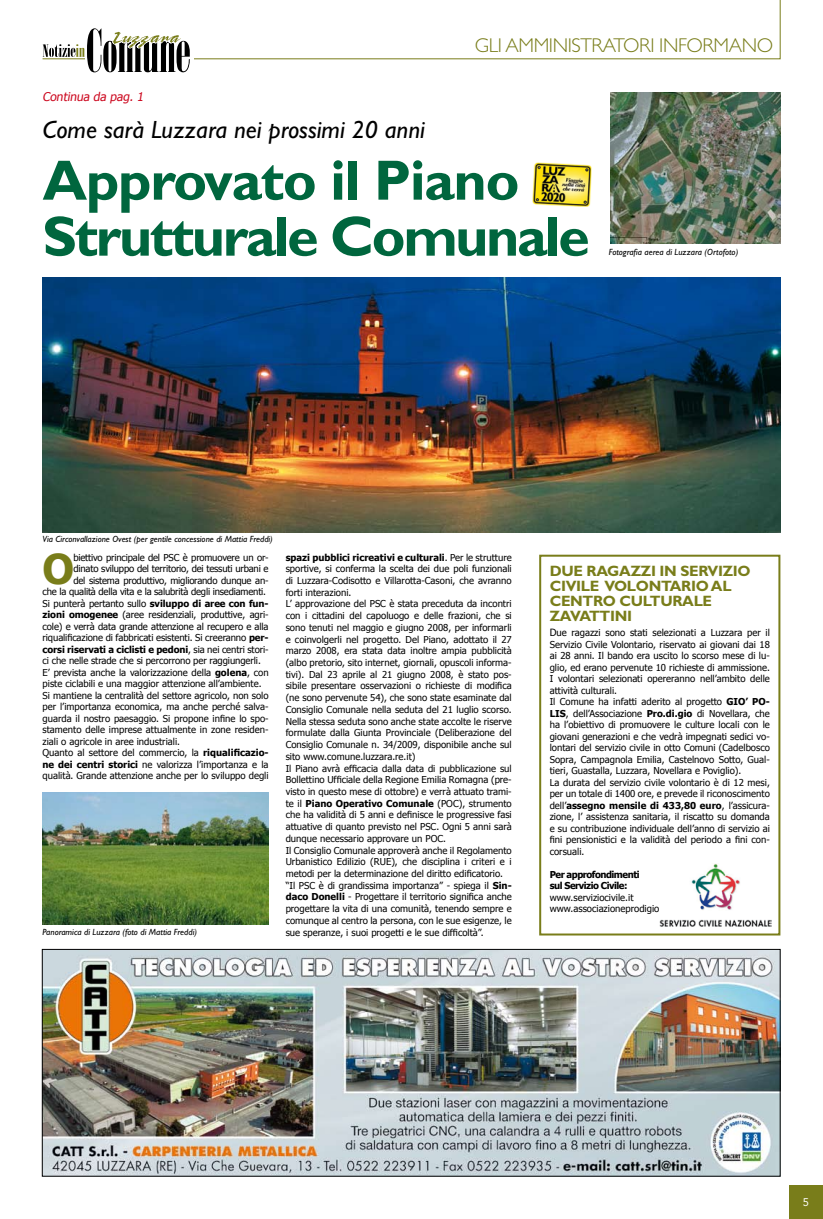
<style>
.page{position:relative;width:823px;height:1219px;background:#fff}
.page>*{position:absolute;margin:0;border:0;box-sizing:border-box;transform-origin:0 0}
.t1{font:700 57px/56px "Gill Sans";letter-spacing:-.03em;color:#00663e}
.t2{font:700 41.1px "Tahoma";color:#797d1a}
.t3{font:italic 25px "Gill Sans";color:#000}
.t4{font:300 20px "Gill Sans";letter-spacing:-.02em;color:#797d1a}
.t5{font:700 15px/15px "Gill Sans";letter-spacing:-.02em;color:#797d1a}
.t6{font:italic 12px "Tahoma";color:#cc071e}
.t7{font:9.5px/11.7px "Tahoma";color:#000}
.t8{font:9.5px "Tahoma";letter-spacing:-.02em;color:#000}
.t9{font:700 9.5px "Tahoma";letter-spacing:-.01em;color:#000}
.t10{font:700 9.5px/11.5px "Tahoma";letter-spacing:-.05em;color:#000}
.t11{font:italic 9px "Gill Sans";color:#000}
.s1{font-weight:700}
.s2{font-weight:400}
.s3{font-size:10px}
</style>
<div class="page">
<div style="left:539px;top:555px;width:241px;height:380px;border:2px solid #797d1a"></div>
<div style="left:788px;top:1185px;width:34px;height:34px;background:#797d1a"></div>
<svg style="left:42px;top:0;width:738px;height:59px"></svg>
<div style="left:85px;top:49px;width:109px;height:25px;background:#fff"></div>
<svg style="left:43px;top:11px;width:147px;height:61px"></svg>
<img style="left:610px;top:92px;width:170px;height:152px">
<img style="left:43px;top:277px;width:737px;height:255px">
<img style="left:43px;top:793px;width:225px;height:131px">
<img style="left:659px;top:864px;width:111px;height:63px">
<img style="left:532px;top:162px;width:60px;height:45px">
<img style="left:44px;top:951px;width:734px;height:223px">
<div style="left:42px;top:949px;width:738px;height:227px;border:1px solid #000"></div>
<p class="t6" style="left:43px;top:89px;width:105px">Continua da pag. 1</p>
<h3 class="t3" style="left:43px;top:115px;width:383px">Come sarà Luzzara nei prossimi 20 anni</h3>
<h3 class="t4" style="left:474px;top:34px;width:300px">GLI AMMINISTRATORI INFORMANO</h3>
<h1 class="t1" style="left:43px;top:152px;width:548px">APPROVATO IL PIANO<br>STRUTTURALE COMUNALE</h1>
<p class="t11" style="left:608px;top:247px;width:131px">Fotografia aerea di Luzzara (Ortofoto)</p>
<p class="t11" style="left:43px;top:534px;width:232px">Via Circonvallazione Ovest (per gentile concessione di Mattia Freddi)</p>
<h2 class="t2" style="left:43px;top:542px;width:33px">O</h2>
<p class="t8" style="left:73px;top:551px;width:196px">biettivo principale del PSC è promuovere un or-</p>
<p class="t8" style="left:73px;top:563px;width:196px">dinato sviluppo del territorio, dei tessuti urbani e</p>
<p class="t8" style="left:73px;top:574px;width:196px">del sistema produttivo, migliorando dunque an-</p>
<p class="t8" style="left:43px;top:586px;width:225px">che la qualità della vita e la salubrità degli insediamenti.</p>
<p class="t7" style="left:43px;top:597px;width:227px">Si punterà pertanto sullo <span class="s1">sviluppo di aree con fun-</span></p>
<p class="t7" style="left:43px;top:608px;width:227px"><span class="s1">zioni omogenee</span> (aree residenziali, produttive, agri-</p>
<p class="t7" style="left:43px;top:620px;width:227px">cole) e verrà data grande attenzione al recupero e alla</p>
<p class="t7" style="left:43px;top:631px;width:227px">riqualificazione di fabbricati esistenti. Si creeranno <span class="s1">per-</span></p>
<p class="t9" style="left:43px;top:643px;width:227px">corsi riservati a ciclisti e pedoni<span class="s2">, sia nei centri stori-</span></p>
<p class="t7" style="left:43px;top:654px;width:220px">ci che nelle strade che si percorrono per raggiungerli.</p>
<p class="t7" style="left:43px;top:666px;width:227px">E’ prevista anche la valorizzazione della <span class="s1">golena</span>, con</p>
<p class="t7" style="left:43px;top:677px;width:220px">piste ciclabili e una maggior attenzione all’ambiente.</p>
<p class="t7" style="left:43px;top:689px;width:227px">Si mantiene la centralità del settore agricolo, non solo</p>
<p class="t7" style="left:43px;top:700px;width:227px">per l’importanza economica, ma anche perché salva-</p>
<p class="t7" style="left:43px;top:712px;width:227px">guarda il nostro paesaggio. Si propone infine lo spo-</p>
<p class="t7" style="left:43px;top:723px;width:227px">stamento delle imprese attualmente in zone residen-</p>
<p class="t7" style="left:43px;top:735px;width:139px">ziali o agricole in aree industriali.</p>
<p class="t7" style="left:43px;top:746px;width:227px">Quanto al settore del commercio, la <span class="s1">riqualificazio-</span></p>
<p class="t7" style="left:43px;top:758px;width:227px"><span class="s1">ne dei centri storici</span> ne valorizza l’importanza e la</p>
<p class="t7" style="left:43px;top:769px;width:227px">qualità. Grande attenzione anche per lo sviluppo degli</p>
<p class="t11" style="left:43px;top:927px;width:156px">Panoramica di Luzzara (foto di Mattia Freddi)</p>
<p class="t7" style="left:285px;top:551px;width:227px"><span class="s1">spazi pubblici ricreativi e culturali</span>. Per le strutture sportive, si conferma la scelta dei due poli funzionali di Luzzara-Codisotto e Villarotta-Casoni, che avranno forti interazioni.<br>L’ approvazione del PSC è stata preceduta da incontri con i cittadini del capoluogo e delle frazioni, che si sono tenuti nel maggio e giugno 2008, per informarli e coinvolgerli nel progetto. Del Piano, adottato il 27 marzo 2008, era stata data inoltre ampia pubblicità (albo pretorio, sito internet, giornali, opuscoli informa&shy;tivi). Dal 23 aprile al 21 giugno 2008, è stato pos&shy;sibile presentare osservazioni o richieste di modifica (ne sono pervenute 54), che sono state esaminate dal Consiglio Comunale nella seduta del 21 luglio scorso.<br>Nella stessa seduta sono anche state accolte le riserve formulate dalla Giunta Provinciale (Deliberazione del Consiglio Comunale n. 34/2009, disponibile anche sul sito www.comune.luzzara.re.it)<br>Il Piano avrà efficacia dalla data di pubblicazione sul Bollettino Ufficiale della Regione Emilia Romagna (pre&shy;visto in questo mese di ottobre) e verrà attuato trami&shy;te il <span class="s1">Piano Operativo Comunale</span> (POC), strumento che ha validità di 5 anni e definisce le progressive fasi attuative di quanto previsto nel PSC. Ogni 5 anni sarà dunque necessario approvare un POC.<br>Il Consiglio Comunale approverà anche il Regolamento Urbanistico Edilizio (RUE), che disciplina i criteri e i metodi per la determinazione del diritto edificatorio. “Il PSC è di grandissima importanza” - spiega il <span class="s1">Sin&shy;daco Donelli</span> - Progettare il territorio significa anche progettare la vita di una comunità, tenendo sempre e comunque al centro la persona, con le sue esigenze, le sue speranze, i suoi progetti e le sue difficoltà”.</p>
<h3 class="t5" style="left:549px;top:564px;width:202px;text-indent:101px">I IN SERVIZIO<br>CIVILE VOLONTARIO AL<br>CENTRO CULTURALE<br>ZAVATTINI</h3>
<p class="t7" style="left:549px;top:627px;width:221px"><span class="s3">D</span>ue ragazzi sono stati selezionati a Luzzara per il Servizio Civile Volontario, riservato ai giovani dai 18 ai 28 anni. Il bando era uscito lo scorso mese di lu&shy;glio, ed erano pervenute 10 richieste di ammissione.<br>I volontari selezionati opereranno nell’ambito delle attività culturali.<br>Il Comune ha infatti aderito al progetto <span class="s1">GIO’ PO-LIS</span>, dell’Associazione <span class="s1">Pro.di.gio</span> di Novellara, che ha l’obiettivo di promuovere le culture locali con le giovani generazioni e che vedrà impegnati sedici vo&shy;lontari del servizio civile in otto Comuni (Cadelbosco Sopra, Campagnola Emilia, Castelnovo Sotto, Gual&shy;tieri, Guastalla, Luzzara, Novellara e Poviglio).<br>La durata del servizio civile volontario è di 12 mesi, per un totale di 1400 ore, e prevede il riconoscimento dell’<span class="s1">assegno mensile di 433,80 euro</span>, l’assicura&shy;zione, l’ assistenza sanitaria, il riscatto su domanda e su contribuzione individuale dell’anno di servizio ai fini pensionistici e la validità del periodo a fini con&shy;corsuali.</p>
<p class="t10" style="left:549px;top:868px;width:91px">Per approfondimenti sul Servizio Civile:</p>
<p class="t7" style="left:549px;top:891px;width:119px">www.serviziocivile.it www.associazioneprodigio.it</p>
<h3 class="t5" style="left:549px;top:564px;width:59px">DUE RAGAZZ</h3>
</div>
